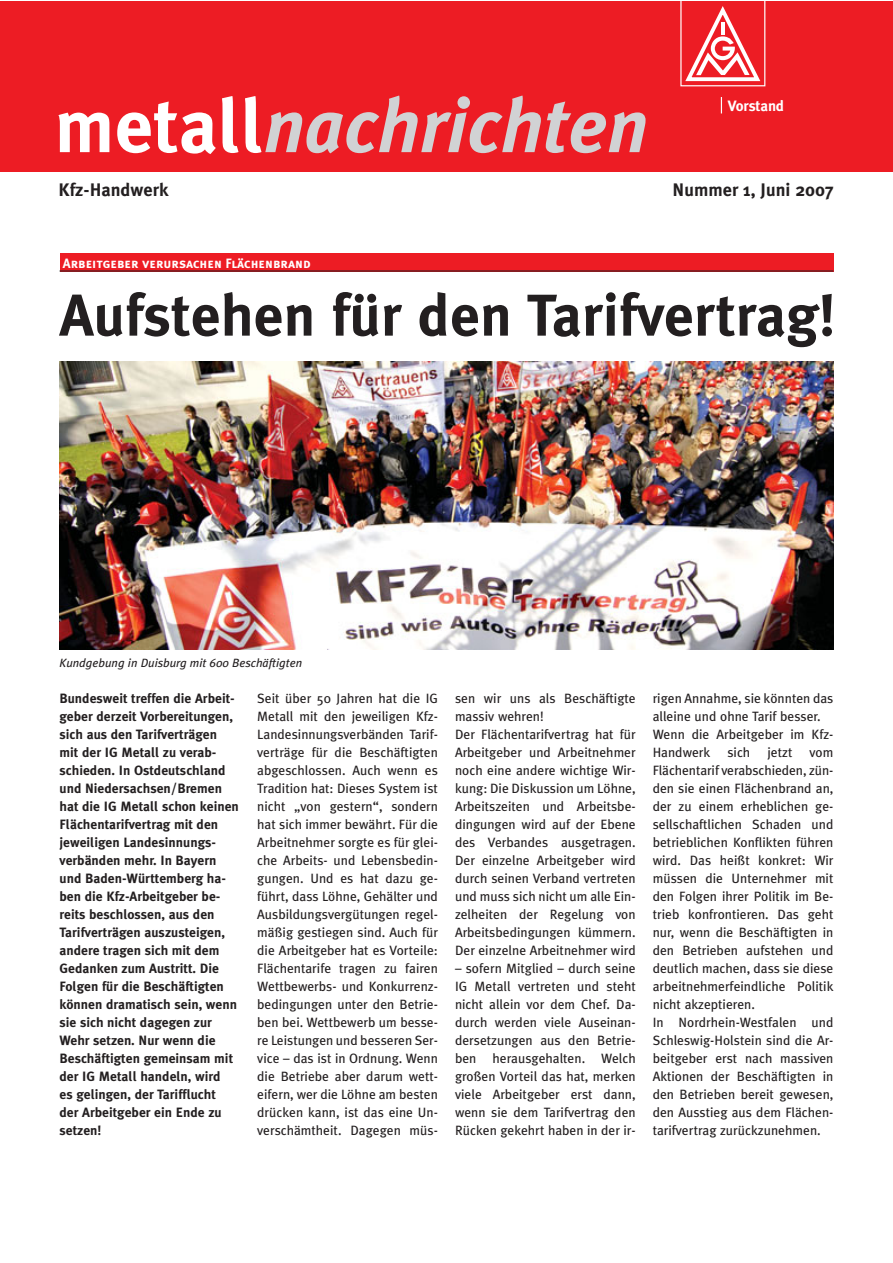
<style>
.page{position:relative;width:893px;height:1263px;background:#fff}
.page>*{position:absolute;margin:0;border:0;box-sizing:border-box;transform-origin:0 0}
.t1{font:italic 700 75.9px "Meta Plus";color:#d1d2d4}
.t2{font:700 58.8px "Meta Plus";color:#231f20}
.t3{font:700 18.15px "Meta Plus";color:#231f20}
.t4{font:700 15px "Meta Plus";letter-spacing:-.01em;color:#fff}
.t5{font:13.5px/18px "Meta Plus";color:#231f20}
.t6{font:700 13.5px/18px "Meta Plus";color:#231f20}
.t7{font:13.5px "Meta Plus Bold Caps";color:#fff}
.t8{font:italic 12px "Meta Plus";color:#231f20}
.s1{font-style:normal;color:#fff}
</style>
<div class="page">
<div style="left:0;top:1px;width:893px;height:170px;background:#ed1c24"></div>
<svg style="left:680px;top:1px;width:85px;height:85px"></svg>
<div style="left:60px;top:253px;width:773px;height:18px;background:#ed1c24"></div>
<hr style="left:60px;top:271px;width:773px;height:1px;background:#231f20">
<img style="left:60px;top:361px;width:773px;height:288px">
<svg style="left:721px;top:97px;width:1px;height:16px"></svg>
<h1 class="t1" style="left:54px;top:95px;width:595px"><span class="s1">metall</span>nachrichten</h1>
<h3 class="t3" style="left:59px;top:182px;width:111px">Kfz-Handwerk</h3>
<h3 class="t3" style="left:673px;top:182px;width:162px">Nummer 1, Juni 2007</h3>
<p class="t4" style="left:728px;top:100px;width:58px">Vorstand</p>
<p class="t7" style="left:63px;top:255px;width:249px">Arbeitgeber verursachen Flächenbrand</p>
<h2 class="t2" style="left:60px;top:291px;width:778px">Aufstehen für den Tarifvertrag!</h2>
<p class="t8" style="left:60px;top:658px;width:244px">Kundgebung in Duisburg mit 600 Beschäftigten</p>
<p class="t6" style="left:60px;top:690px;width:181px">Bundesweit treffen die Arbeit&shy;geber derzeit Vorbereitungen, sich aus den Tarifverträgen mit der IG Metall zu verab&shy;schieden. In Ostdeutschland und Niedersachsen/Bremen hat die IG Metall schon keinen<br>Flächentarifvertrag mit den jeweiligen Landesinnungs&shy;verbänden mehr. In Bayern und Baden-Württemberg ha&shy;ben die Kfz-Arbeitgeber be&shy;reits beschlossen, aus den<br>Tarifverträgen auszusteigen, andere tragen sich mit dem<br>Gedanken zum Austritt. Die<br>Folgen für die Beschäftigten können dramatisch sein, wenn sie sich nicht dagegen zur<br>Wehr setzen. Nur wenn die<br>Beschäftigten gemeinsam mit der IG Metall handeln, wird<br>es gelingen, der Tarifflucht<br>der Arbeitgeber ein Ende zu setzen!</p>
<p class="t5" style="left:257px;top:690px;width:182px;text-align:justify">Seit über 50 Jahren hat die IG Metall mit den jeweiligen Kfz-Landesinnungsverbänden Tarif&shy;verträge für die Beschäftigten abgeschlossen. Auch wenn es Tradition hat: Dieses System ist nicht „von gestern“, sondern hat sich immer bewährt. Für die Arbeitnehmer sorgte es für glei&shy;che Arbeits- und Lebensbedin&shy;gungen. Und es hat dazu ge&shy;führt, dass Löhne, Gehälter und Ausbildungsvergütungen regel&shy;mäßig gestiegen sind. Auch für die Arbeitgeber hat es Vorteile:<br>Flächentarife tragen zu fairen Wettbewerbs- und Konkurrenz&shy;bedingungen unter den Betrie&shy;ben bei. Wettbewerb um besse&shy;re Leistungen und besseren Ser&shy;vice – das ist in Ordnung. Wenn die Betriebe aber darum wett&shy;eifern, wer die Löhne am besten drücken kann, ist das eine Un&shy;verschämtheit. Dagegen müs-</p>
<p class="t5" style="left:455px;top:690px;width:182px">sen wir uns als Beschäftigte massiv wehren!<br>Der Flächentarifvertrag hat für<br>Arbeitgeber und Arbeitnehmer noch eine andere wichtige Wir&shy;kung: Die Diskussion um Löhne,<br>Arbeitszeiten und Arbeitsbe&shy;dingungen wird auf der Ebene des Verbandes ausgetragen.<br>Der einzelne Arbeitgeber wird durch seinen Verband vertreten und muss sich nicht um alle Ein&shy;zelheiten der Regelung von<br>Arbeitsbedingungen kümmern.<br>Der einzelne Arbeitnehmer wird</p>
<p class="t5" style="left:455px;top:960px;width:182px;text-align:justify">– sofern Mitglied – durch seine IG Metall vertreten und steht nicht allein vor dem Chef. Da&shy;durch werden viele Auseinan&shy;dersetzungen aus den Betrie&shy;ben herausgehalten. Welch großen Vorteil das hat, merken viele Arbeitgeber erst dann, wenn sie dem Tarifvertrag den Rücken gekehrt haben in der ir-</p>
<p class="t5" style="left:653px;top:690px;width:182px">rigen Annahme, sie könnten das alleine und ohne Tarif besser.<br>Wenn die Arbeitgeber im Kfz-<br>Handwerk</p>
<p class="t5" style="left:727px;top:744px;width:24px">sich</p>
<p class="t5" style="left:767px;top:744px;width:26px">jetzt</p>
<p class="t5" style="left:653px;top:744px;width:182px;text-indent:157px">vom<br>Flächentarif verabschieden, zün&shy;den sie einen Flächenbrand an, der zu einem erheblichen ge&shy;sellschaftlichen Schaden und betrieblichen Konflikten führen wird. Das heißt konkret: Wir müssen die Unternehmer mit den Folgen ihrer Politik im Be&shy;trieb konfrontieren. Das geht nur, wenn die Beschäftigten in den Betrieben aufstehen und deutlich machen, dass sie diese arbeitnehmerfeindliche Politik nicht akzeptieren.<br>In Nordrhein-Westfalen und<br>Schleswig-Holstein sind die Ar&shy;beitgeber erst nach massiven<br>Aktionen der Beschäftigten in den Betrieben bereit gewesen, den Ausstieg aus dem Flächen&shy;tarifvertrag zurückzunehmen.</p>
</div>
